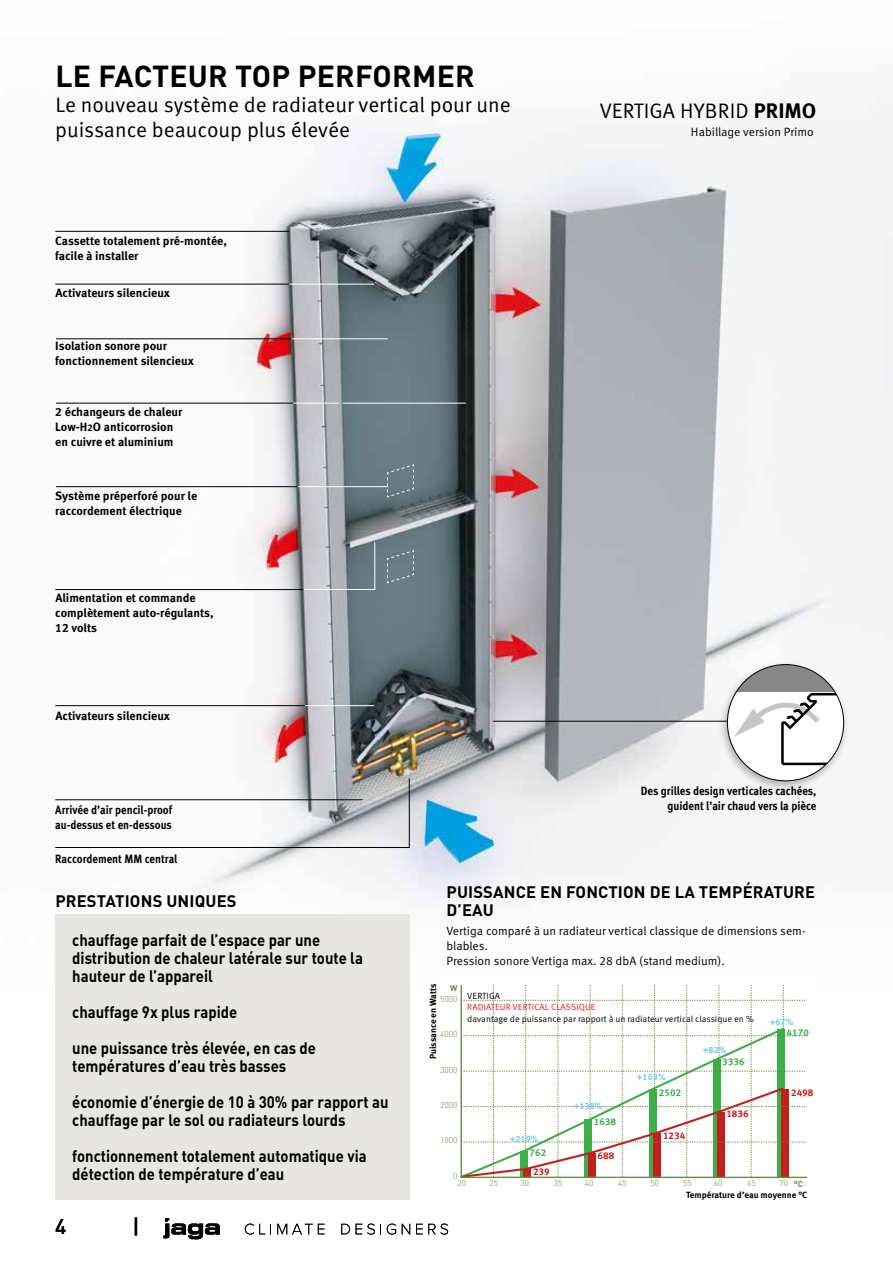
<style>
.page{position:relative;width:893px;height:1263px;background:#fff}
.page>*{position:absolute;margin:0;border:0;box-sizing:border-box;transform-origin:0 0}
.t1{font:700 30px "DIN Pro";letter-spacing:.01em;color:#000}
.t2{font:21px/25.2px "Meta Pro";color:#000}
.t3{font:500 21px "DIN Pro";color:#000}
.t4{font:700 16.5px/36px "DIN Pro";color:#000;scale:.9 1}
.t5{font:700 16.5px/18px "DIN Pro";color:#000}
.t6{font:700 12px/15px "Meta Pro";color:#000}
.t7{font:12px/15px "Meta Pro";color:#000}
.t8{font:700 12px/15px "Meta Pro";color:#000;text-align:right;scale:.9 1}
.t9{font:700 9.75px "Meta Pro";color:#3eaf48}
.t10{font:700 9.75px "Meta Pro";color:#c41e1f}
.t11{font:9px "Meta Pro";color:#000}
.t12{font:700 9px "Meta Pro";color:#000}
.t13{font:9px "Meta Pro";letter-spacing:.01em;color:#ed1c24}
.t14{font:700 9px "Meta Pro";color:#71caeb}
.t15{font:300 8.4px "DIN Pro";color:#648f3d}
.t16{font:700 8.4px "DIN Pro";color:#648f3d}
.s1{font-weight:700}
.s2{font-size:9.6px}
</style>
<div class="page">
<img style="left:55px;top:123px;width:838px;height:864px">
<svg style="left:55px;top:778px;width:355px;height:70px"></svg>
<hr style="left:55px;top:231px;width:234px;height:1px;background:#000">
<hr style="left:493px;top:721px;width:237px;height:1px;background:#000">
<hr style="left:298px;top:486px;width:90px;height:1px;background:#fff">
<hr style="left:56px;top:486px;width:242px;height:1px;background:#000">
<hr style="left:293px;top:403px;width:46px;height:1px;background:#fff">
<hr style="left:56px;top:403px;width:237px;height:1px;background:#000">
<svg style="left:303px;top:542px;width:72px;height:48px;background:#9da5ab"></svg>
<hr style="left:55px;top:589px;width:248px;height:1px;background:#000">
<div style="left:717px;top:660px;width:133px;height:132px;background:#000;opacity:.3"></div>
<div style="left:727px;top:664px;width:117px;height:117px;background:#fff;border-radius:50%"></div>
<svg style="left:727px;top:664px;width:117px;height:28px;fill:#868786"></svg>
<svg style="left:734px;top:686px;width:110px;height:80px"></svg>
<svg style="left:387px;top:464px;width:27px;height:34px"></svg>
<svg style="left:387px;top:550px;width:27px;height:34px"></svg>
<div style="left:55px;top:914px;width:354px;height:285px;background:#e8e6e3"></div>
<div style="left:437px;top:977px;width:379px;height:213px;background:#fff"></div>
<svg style="left:462px;top:985px;width:344px;height:194px"></svg>
<hr style="left:460px;top:985px;width:2px;height:192px;background:#648f3d">
<hr style="left:460px;top:1176px;width:347px;height:2px;background:#648f3d">
<hr style="left:291px;top:339px;width:97px;height:1px;background:#fff">
<hr style="left:289px;top:284px;width:85px;height:1px;background:#fff">
<hr style="left:305px;top:705px;width:69px;height:1px;background:#fff">
<hr style="left:56px;top:339px;width:235px;height:1px;background:#000">
<hr style="left:55px;top:284px;width:234px;height:1px;background:#000">
<hr style="left:55px;top:705px;width:250px;height:1px;background:#000">
<hr style="left:343px;top:403px;width:123px;height:1px;background:#fff">
<svg style="left:245px;top:1223px;width:26px;height:11px"></svg>
<svg style="left:277px;top:1224px;width:48px;height:10px"></svg>
<svg style="left:341px;top:1224px;width:9px;height:10px"></svg>
<svg style="left:356px;top:1223px;width:25px;height:11px"></svg>
<svg style="left:387px;top:1223px;width:9px;height:11px"></svg>
<svg style="left:402px;top:1224px;width:8px;height:10px"></svg>
<svg style="left:416px;top:1223px;width:32px;height:11px"></svg>
<svg style="left:163px;top:1218px;width:57px;height:21px"></svg>
<h1 class="t1" style="left:55px;top:55px;width:421px">LE FACTEUR TOP PERFORMER</h1>
<p class="t2" style="left:55px;top:92px;width:457px">Le nouveau système de radiateur vertical pour une puissance beaucoup plus élevée</p>
<p class="t2" style="left:600px;top:98px;width:218px">VERTIGA HYBRID <span class="s1">PRIMO</span></p>
<p class="t7" style="left:691px;top:124px;width:124px">Habillage version Primo</p>
<p class="t6" style="left:55px;top:233px;width:173px">Cassette totalement pré-montée, facile à installer</p>
<p class="t6" style="left:55px;top:285px;width:116px">Activateurs silencieux</p>
<p class="t6" style="left:55px;top:339px;width:140px">Isolation sonore pour fonctionnement silencieux</p>
<p class="t6" style="left:55px;top:405px;width:129px">2 échangeurs de chaleur<br>Low-H<span class="s2">2</span>O anticorrosion en cuivre et aluminium</p>
<p class="t6" style="left:55px;top:489px;width:143px">Système préperforé pour le raccordement électrique</p>
<p class="t6" style="left:55px;top:591px;width:160px">Alimentation et commande complètement auto-régulants,<br>12 volts</p>
<p class="t6" style="left:55px;top:708px;width:116px">Activateurs silencieux</p>
<p class="t8" style="left:55px;top:803px;width:131px;text-align:left">Arrivée d’air pencil-proof au-dessus et en-dessous</p>
<p class="t8" style="left:55px;top:851px;width:137px">Raccordement MM central</p>
<p class="t5" style="left:55px;top:891px;width:183px">PRESTATIONS UNIQUES</p>
<p class="t8" style="left:641px;top:784px;width:197px">Des grilles design verticales cachées, guident l’air chaud vers la pièce</p>
<p class="t5" style="left:447px;top:882px;width:370px">PUISSANCE EN FONCTION DE LA TEMPÉRATURE<br>D’EAU</p>
<p class="t7" style="left:446px;top:924px;width:361px">Vertiga comparé à un radiateur vertical classique de dimensions sem&shy;blables.<br>Pression sonore Vertiga max. 28 dbA ( stand medium ).</p>
<p class="t4" style="left:72px;top:930px;width:325px;line-height:18px">chauffage parfait de l’espace par une distribution de chaleur latérale sur toute la hauteur de l’appareil</p>
<p class="t4" style="left:72px;top:993px;width:272px">chauffage 9x plus rapide<br>une puissance très élevée, en cas de</p>
<p class="t4" style="left:72px;top:1047px;width:353px">températures d’eau très basses<br>économie d’énergie de 10 à 30% par rapport au</p>
<p class="t4" style="left:72px;top:1101px;width:329px">chauffage par le sol ou radiateurs lourds fonctionnement totalement automatique via</p>
<p class="t4" style="left:72px;top:1155px;width:237px">détection de température d’eau</p>
<p class="t15" style="left:453px;top:1170px;width:6px">0</p>
<p class="t12" style="left:427px;top:1059px;width:77px;rotate:-90deg">Puissance en Watts</p>
<p class="t16" style="left:450px;top:982px;width:9px">W</p>
<p class="t11" style="left:467px;top:990px;width:34px">VERTIGA</p>
<p class="t13" style="left:467px;top:1001px;width:130px">RADIATEUR VERTICAL CLASSIQUE</p>
<p class="t15" style="left:440px;top:993px;width:19px">5000</p>
<p class="t11" style="left:467px;top:1013px;width:288px">davantage de puissance par rapport à un radiateur vertical classique en %</p>
<p class="t14" style="left:770px;top:1016px;width:25px">+67%</p>
<p class="t9" style="left:787px;top:1027px;width:24px">4170</p>
<p class="t15" style="left:440px;top:1028px;width:19px">4000</p>
<p class="t14" style="left:703px;top:1044px;width:25px">+82%</p>
<p class="t9" style="left:722px;top:1056px;width:24px">3336</p>
<p class="t15" style="left:440px;top:1064px;width:19px">3000</p>
<p class="t14" style="left:637px;top:1071px;width:30px">+103%</p>
<p class="t9" style="left:659px;top:1086px;width:24px">2502</p>
<p class="t10" style="left:791px;top:1086px;width:24px">2498</p>
<p class="t15" style="left:440px;top:1099px;width:19px">2000</p>
<p class="t14" style="left:574px;top:1100px;width:30px">+138%</p>
<p class="t10" style="left:726px;top:1107px;width:24px">1836</p>
<p class="t9" style="left:594px;top:1116px;width:24px">1638</p>
<p class="t10" style="left:663px;top:1129px;width:24px">1234</p>
<p class="t14" style="left:510px;top:1133px;width:30px">+219%</p>
<p class="t15" style="left:440px;top:1135px;width:19px">1000</p>
<p class="t9" style="left:530px;top:1147px;width:18px">762</p>
<p class="t10" style="left:598px;top:1149px;width:18px">688</p>
<p class="t10" style="left:533px;top:1166px;width:18px">239</p>
<p class="t15" style="left:458px;top:1177px;width:10px">20</p>
<p class="t15" style="left:489px;top:1177px;width:10px">25</p>
<p class="t15" style="left:521px;top:1177px;width:10px">30</p>
<p class="t15" style="left:554px;top:1177px;width:10px">35</p>
<p class="t15" style="left:585px;top:1177px;width:10px">40</p>
<p class="t15" style="left:618px;top:1177px;width:10px">45</p>
<p class="t15" style="left:650px;top:1177px;width:10px">50</p>
<p class="t15" style="left:683px;top:1177px;width:10px">55</p>
<p class="t15" style="left:714px;top:1177px;width:10px">60</p>
<p class="t15" style="left:747px;top:1177px;width:10px">65</p>
<p class="t15" style="left:779px;top:1177px;width:25px">70 <span class="s1">°C</span></p>
<p class="t3" style="left:55px;top:1212px;width:13px">4</p>
<p class="t3" style="left:132px;top:1212px;width:9px">|</p>
<p class="t12" style="left:686px;top:1189px;width:123px">Température d’eau moyenne °C</p>
</div>
